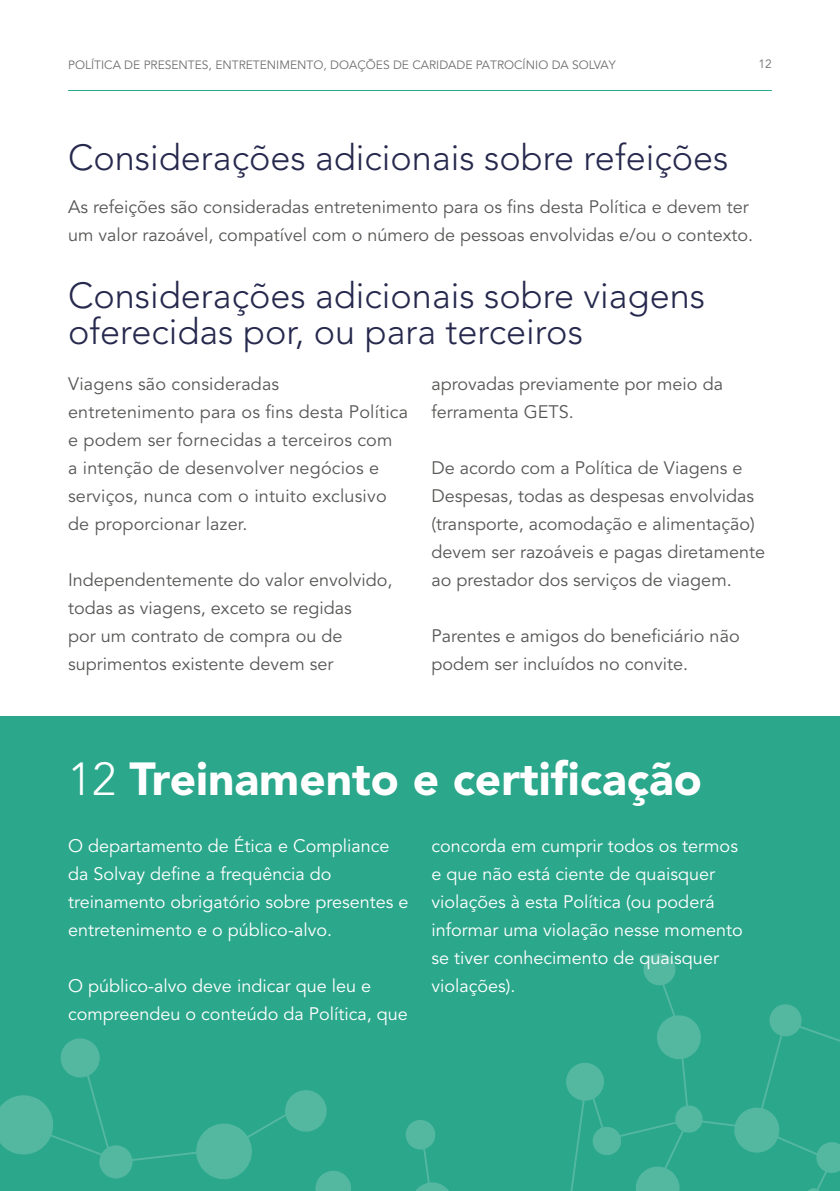
<style>
.page{position:relative;width:840px;height:1191px;background:#fff}
.page>*{position:absolute;margin:0;border:0;box-sizing:border-box;transform-origin:0 0}
.t1{font:900 46px "Avenir";color:#fff}
.t2{font:300 36px/36px "Avenir";color:#26294d}
.t3{font:18px/28px "Avenir";color:#575756}
.t4{font:18px/28px "Avenir";color:#fff}
.t5{font:12px "Avenir";color:#706f6f}
.s1{font-weight:300}
</style>
<div class="page">
<hr style="left:68px;top:90px;width:703px;height:1px;background:#2ba78b">
<div style="left:0;top:716px;width:839px;height:475px;background:#2ba78b"></div>
<svg style="left:0;top:953px;width:839px;height:238px"></svg>
<p class="t5" style="left:68px;top:56px;width:548px">POLÍTICA DE PRESENTES, ENTRETENIMENTO, DOAÇÕES DE CARIDADE PATROCÍNIO DA SOLVAY</p>
<p class="t5" style="left:758px;top:55px;width:15px">12</p>
<h2 class="t2" style="left:68px;top:141px;width:661px">Considerações adicionais sobre refeições</h2>
<p class="t3" style="left:68px;top:193px;width:686px">As refeições são consideradas entretenimento para os fins desta Política e devem ter um valor razoável, compatível com o número de pessoas envolvidas e/ou o contexto.</p>
<h2 class="t2" style="left:68px;top:278px;width:638px">Considerações adicionais sobre viagens oferecidas por, ou para terceiros</h2>
<p class="t3" style="left:68px;top:370px;width:341px">Viagens são consideradas entretenimento para os fins desta Política e podem ser fornecidas a terceiros com<br>a intenção de desenvolver negócios e serviços, nunca com o intuito exclusivo de proporcionar lazer.</p>
<p class="t3" style="left:68px;top:566px;width:326px">Independentemente do valor envolvido, todas as viagens, exceto se regidas<br>por um contrato de compra ou de suprimentos existente devem ser</p>
<p class="t3" style="left:431px;top:370px;width:293px">aprovadas previamente por meio da ferramenta GETS.</p>
<p class="t3" style="left:431px;top:454px;width:335px">De acordo com a Política de Viagens e Despesas, todas as despesas envolvidas (transporte, acomodação e alimentação) devem ser razoáveis e pagas diretamente ao prestador dos serviços de viagem.</p>
<p class="t3" style="left:431px;top:622px;width:310px">Parentes e amigos do beneficiário não podem ser incluídos no convite.</p>
<h1 class="t1" style="left:68px;top:745px;width:635px"><span class="s1">12</span> Treinamento e certificação</h1>
<p class="t4" style="left:68px;top:832px;width:342px">O departamento de Ética e Compliance da Solvay define a frequência do treinamento obrigatório sobre presentes e entretenimento e o público-alvo.</p>
<p class="t4" style="left:68px;top:972px;width:341px">O público-alvo deve indicar que leu e compreendeu o conteúdo da Política, que</p>
<p class="t4" style="left:431px;top:832px;width:313px">concorda em cumprir todos os termos e que não está ciente de quaisquer violações à esta Política (ou poderá informar uma violação nesse momento se tiver conhecimento de quaisquer violações).</p>
</div>
